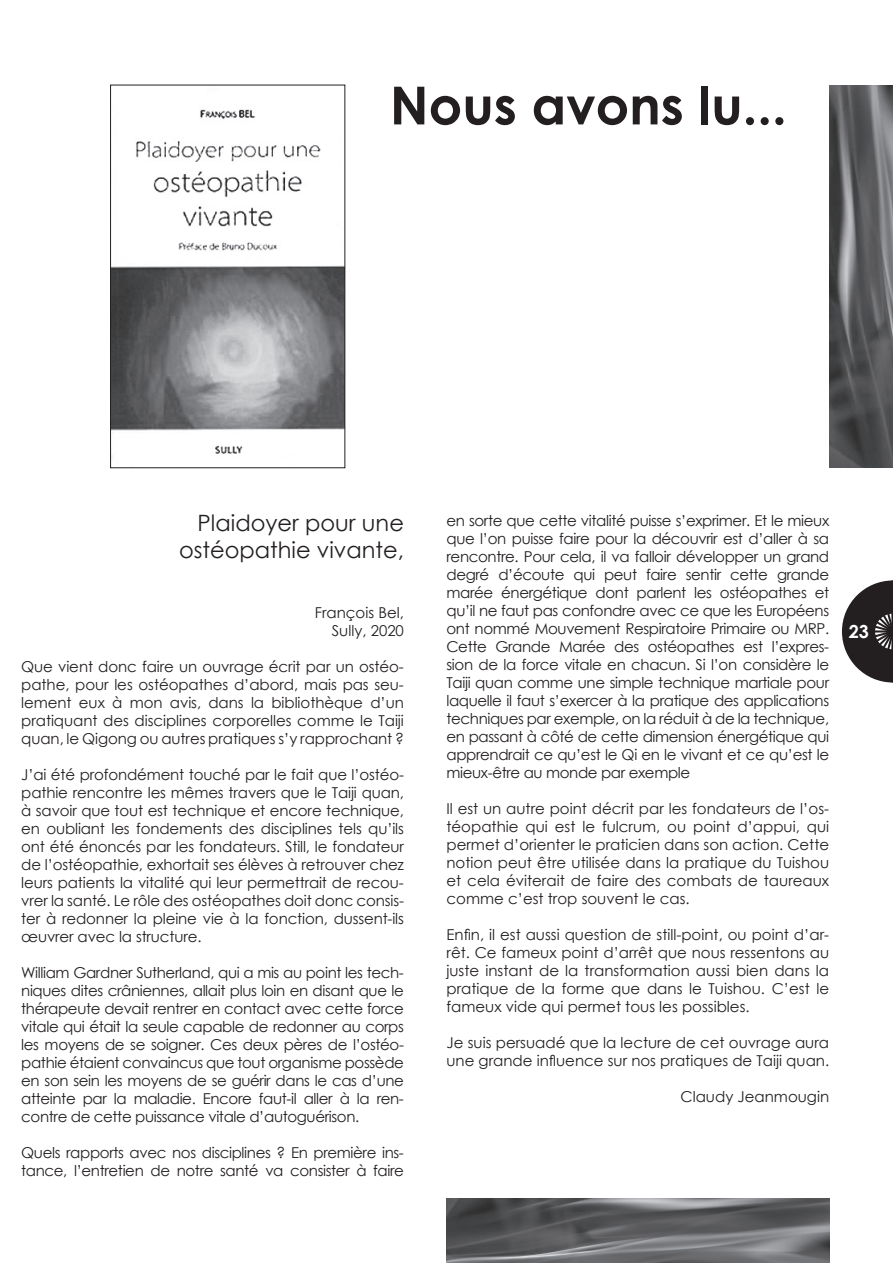
<style>
.page{position:relative;width:893px;height:1263px;background:#fff}
.page>*{position:absolute;margin:0;border:0;box-sizing:border-box;transform-origin:0 0}
.t1{font:700 52.5px "Century Gothic";color:#231f20}
.t2{font:22.5px/27px "Century Gothic";color:#231f20;text-align:right}
.t3{font:700 18px "Century Gothic";color:#fff}
.t4{font:15px/18px "Century Gothic";letter-spacing:-.005em;color:#231f20;text-align:justify}
.t5{font:15px/18px "Century Gothic";letter-spacing:-.025em;color:#231f20}
</style>
<div class="page">
<img style="left:446px;top:1198px;width:383px;height:65px">
<svg style="left:842px;top:580px;width:51px;height:102px"></svg>
<img style="left:829px;top:85px;width:64px;height:383px">
<img style="left:112px;top:109px;width:231px;height:349px">
<div style="left:110px;top:85px;width:235px;height:383px;border:1px solid #231f20"></div>
<h1 class="t1" style="left:390px;top:72px;width:398px">Nous avons lu...</h1>
<h2 class="t2" style="left:179px;top:509px;width:226px">Plaidoyer pour une ostéopathie vivante,</h2>
<p class="t4" style="left:315px;top:604px;width:91px;text-align:right">François Bel,<br>Sully, 2020</p>
<p class="t4" style="left:21px;top:658px;width:384px">Que vient donc faire un ouvrage écrit par un ostéo&shy;pathe, pour les ostéopathes d’abord, mais pas seu&shy;lement eux à mon avis, dans la bibliothèque d’un pratiquant des disciplines corporelles comme le Taiji quan, le Qigong ou autres pratiques s’y rapprochant ?</p>
<p class="t4" style="left:21px;top:766px;width:384px">J’ai été profondément touché par le fait que l’ostéo&shy;pathie rencontre les mêmes travers que le Taiji quan, à savoir que tout est technique et encore technique, en oubliant les fondements des disciplines tels qu’ils ont été énoncés par les fondateurs. Still, le fondateur de l’ostéopathie, exhortait ses élèves à retrouver chez leurs patients la vitalité qui leur permettrait de recou&shy;vrer la santé. Le rôle des ostéopathes doit donc consis&shy;ter à redonner la pleine vie à la fonction, dussent-ils œuvrer avec la structure.</p>
<p class="t4" style="left:21px;top:964px;width:384px">William Gardner Sutherland, qui a mis au point les tech&shy;niques dites crâniennes, allait plus loin en disant que le thérapeute devait rentrer en contact avec cette force vitale qui était la seule capable de redonner au corps les moyens de se soigner. Ces deux pères de l’ostéo&shy;pathie étaient convaincus que tout organisme possède en son sein les moyens de se guérir dans le cas d’une atteinte par la maladie. Encore faut-il aller à la ren&shy;contre de cette puissance vitale d’autoguérison.</p>
<p class="t5" style="left:21px;top:1144px;width:384px">Quels rapports avec nos disciplines ? En première ins&shy;tance, l’entretien de notre santé va consister à faire</p>
<p class="t4" style="left:446px;top:511px;width:384px">en sorte que cette vitalité puisse s’exprimer. Et le mieux que l’on puisse faire pour la découvrir est d’aller à sa rencontre. Pour cela, il va falloir développer un grand degré d’écoute qui peut faire sentir cette grande marée énergétique dont parlent les ostéopathes et qu’il ne faut pas confondre avec ce que les Européens ont nommé Mouvement Respiratoire Primaire ou MRP.<br>Cette Grande Marée des ostéopathes est l’expres&shy;sion de la force vitale en chacun. Si l’on considère le Taiji quan comme une simple technique martiale pour laquelle il faut s’exercer à la pratique des applications techniques par exemple, on la réduit à de la technique, en passant à côté de cette dimension énergétique qui apprendrait ce qu’est le Qi en le vivant et ce qu’est le mieux-être au monde par exemple</p>
<p class="t4" style="left:446px;top:799px;width:384px">Il est un autre point décrit par les fondateurs de l’os&shy;téopathie qui est le fulcrum, ou point d’appui, qui permet d’orienter le praticien dans son action. Cette notion peut être utilisée dans la pratique du Tuishou et cela éviterait de faire des combats de taureaux comme c’est trop souvent le cas.</p>
<p class="t4" style="left:446px;top:925px;width:384px">Enfin, il est aussi question de still-point, ou point d’ar&shy;rêt. Ce fameux point d’arrêt que nous ressentons au juste instant de la transformation aussi bien dans la pratique de la forme que dans le Tuishou. C’est le fameux vide qui permet tous les possibles.</p>
<p class="t4" style="left:446px;top:1033px;width:384px">Je suis persuadé que la lecture de cet ouvrage aura une grande influence sur nos pratiques de Taiji quan.</p>
<p class="t4" style="left:680px;top:1087px;width:150px">Claudy Jeanmougin</p>
<p class="t3" style="left:849px;top:620px;width:22px">23</p>
</div>
